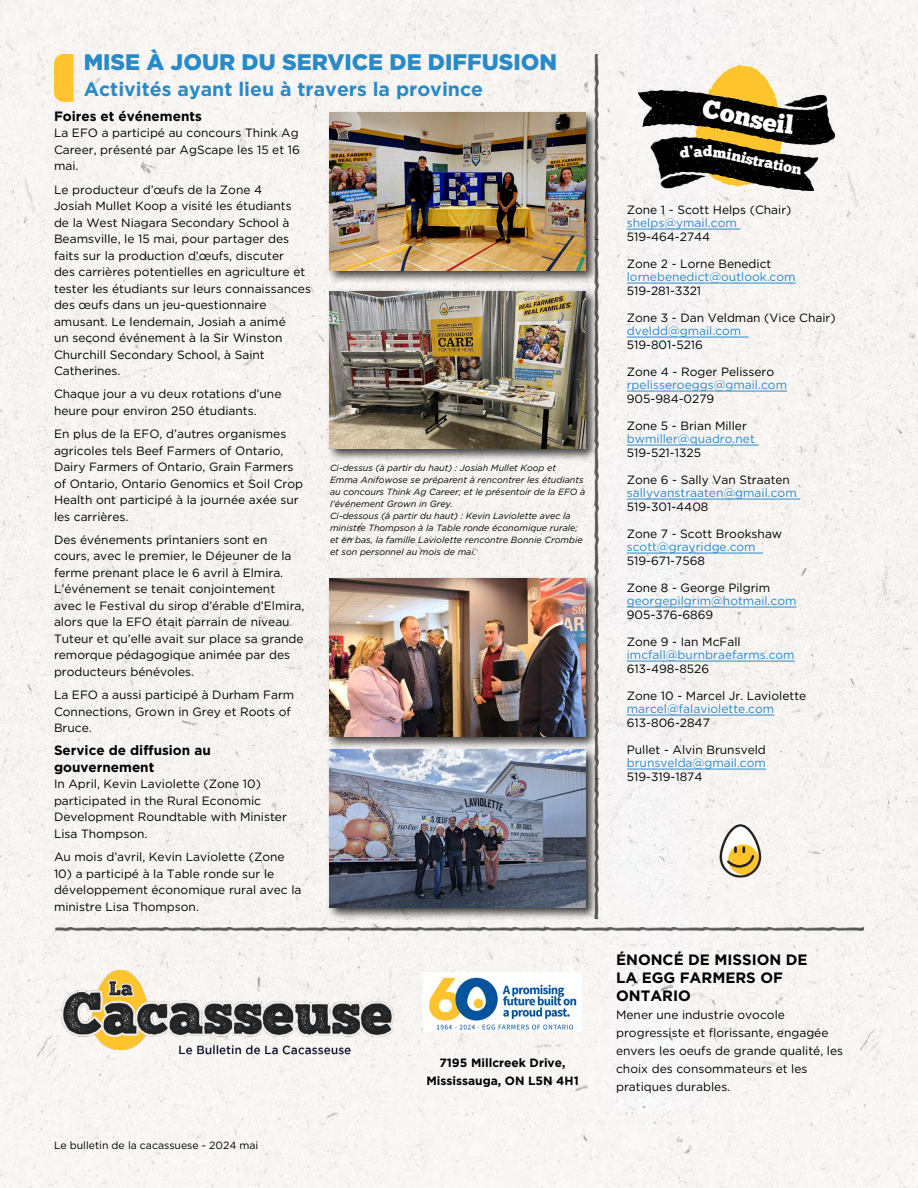
<style>
.page{position:relative;width:918px;height:1188px;background:#f7f4f2}
.page>*{position:absolute;margin:0;border:0;box-sizing:border-box;transform-origin:0 0}
.t1{font:900 22.5px "Gotham";color:#298ac8}
.t2{font:700 19.5px "Gotham";color:#298ac8}
.t3{font:700 15px/18px "Gotham";color:#000}
.t4{font:15px "Chunk Five";color:#fff}
.t5{font:700 13.5px/16.5px "Gotham";color:#000}
.t6{font:12px/16.5px "Gotham";color:#000}
.t7{font:12px "Gotham";color:#298ac8}
.t8{font:700 12px/18px "Gotham";color:#000;text-align:center}
.t9{font:10.5px "Gotham";color:#000}
.t10{font:italic 9px/12px "Gotham";color:#000}
</style>
<div class="page">
<svg style="left:54px;top:54px;width:20px;height:48px"></svg>
<img style="left:55px;top:927px;width:809px;height:6px">
<img style="left:593px;top:54px;width:5px;height:521px">
<hr style="left:627px;top:229px;width:113px;height:1px;background:#298ac8">
<hr style="left:627px;top:283px;width:169px;height:1px;background:#298ac8">
<hr style="left:627px;top:337px;width:122px;height:1px;background:#298ac8">
<hr style="left:627px;top:391px;width:160px;height:1px;background:#298ac8">
<hr style="left:627px;top:445px;width:131px;height:1px;background:#298ac8">
<hr style="left:627px;top:499px;width:173px;height:1px;background:#298ac8">
<hr style="left:627px;top:553px;width:136px;height:1px;background:#298ac8">
<hr style="left:627px;top:607px;width:170px;height:1px;background:#298ac8">
<hr style="left:627px;top:661px;width:168px;height:1px;background:#298ac8">
<hr style="left:627px;top:715px;width:147px;height:1px;background:#298ac8">
<hr style="left:627px;top:769px;width:139px;height:1px;background:#298ac8">
<div style="left:326px;top:109px;width:272px;height:174px;background:#000;opacity:.75"></div>
<img style="left:329px;top:112px;width:257px;height:158px">
<div style="left:326px;top:288px;width:272px;height:174px;background:#000;opacity:.75"></div>
<img style="left:329px;top:291px;width:257px;height:158px">
<div style="left:326px;top:575px;width:272px;height:174px;background:#000;opacity:.75"></div>
<img style="left:329px;top:578px;width:257px;height:158px">
<div style="left:326px;top:746px;width:273px;height:174px;background:#000;opacity:.75"></div>
<img style="left:329px;top:749px;width:257px;height:158px">
<img style="left:708px;top:812px;width:67px;height:76px">
<img style="left:423px;top:972px;width:159px;height:60px">
<img style="left:54px;top:950px;width:344px;height:125px">
<img style="left:638px;top:65px;width:197px;height:126px">
<svg style="left:702px;top:99px;width:92px;height:35px;background:#272110"></svg>
<svg style="left:679px;top:145px;width:75px;height:20px"></svg>
<svg style="left:792px;top:165px;width:10px;height:9px"></svg>
<h1 class="t1" style="left:84px;top:49px;width:475px">MISE À JOUR DU SERVICE DE DIFFUSION</h1>
<h2 class="t2" style="left:84px;top:78px;width:401px">Activités ayant lieu à travers la province</h2>
<p class="t5" style="left:54px;top:107px;width:149px">Foires et événements</p>
<p class="t6" style="left:54px;top:125px;width:247px;text-align:justify">La EFO a participé au concours Think Ag Career, présenté par AgScape les 15 et 16 mai.</p>
<p class="t6" style="left:54px;top:181px;width:259px">Le producteur d’œufs de la Zone 4<br>Josiah Mullet Koop a visité les étudiants<br>de la West Niagara Secondary School à Beamsville, le 15 mai, pour partager des faits sur la production d’œufs, discuter<br>des carrières potentielles en agriculture et tester les étudiants sur leurs connaissances des œufs dans un jeu-questionnaire amusant. Le lendemain, Josiah a animé<br>un second événement à la Sir Winston Churchill Secondary School, à Saint Catherines.</p>
<p class="t6" style="left:54px;top:386px;width:229px">Chaque jour a vu deux rotations d’une heure pour environ 250 étudiants.</p>
<p class="t6" style="left:54px;top:425px;width:251px">En plus de la EFO, d’autres organismes agricoles tels Beef Farmers of Ontario, Dairy Farmers of Ontario, Grain Farmers of Ontario, Ontario Genomics et Soil Crop Health ont participé à la journée axée sur les carrières.</p>
<p class="t6" style="left:54px;top:531px;width:252px">Des événements printaniers sont en cours, avec le premier, le Déjeuner de la ferme prenant place le 6 avril à Elmira.<br>L’événement se tenait conjointement avec le Festival du sirop d’érable d’Elmira, alors que la EFO était parrain de niveau Tuteur et qu’elle avait sur place sa grande remorque pédagogique animée par des producteurs bénévoles.</p>
<p class="t6" style="left:54px;top:686px;width:242px">La EFO a aussi participé à Durham Farm<br>Connections, Grown in Grey et Roots of<br>Bruce.</p>
<p class="t5" style="left:54px;top:742px;width:158px">Service de diffusion au gouvernement</p>
<p class="t6" style="left:54px;top:776px;width:234px">In April, Kevin Laviolette (Zone 10) participated in the Rural Economic<br>Development Roundtable with Minister<br>Lisa Thompson.</p>
<p class="t6" style="left:54px;top:848px;width:232px">Au mois d’avril, Kevin Laviolette (Zone</p>
<p class="t6" style="left:54px;top:865px;width:249px">10) a participé à la Table ronde sur le développement économique rural avec la ministre Lisa Thompson.</p>
<p class="t10" style="left:330px;top:462px;width:257px">Ci-dessus (à partir du haut) : Josiah Mullet Koop et Emma Anifowose se préparent à rencontrer les étudiants au concours Think Ag Career; et le présentoir de la EFO à l’événement Grown in Grey.<br>Ci-dessous (à partir du haut) : Kevin Laviolette avec la ministre Thompson à la Table ronde économique rurale; et en bas, la famille Laviolette rencontre Bonnie Crombie et son personnel au mois de mai.</p>
<p class="t9" style="left:54px;top:1139px;width:206px">Le bulletin de la cacassuese - 2024 mai</p>
<p class="t8" style="left:426px;top:1053px;width:154px">7195 Millcreek Drive,<br>Mississauga, ON L5N 4H1</p>
<p class="t4" style="left:755px;top:151px;width:41px;rotate:11deg">tratio</p>
<p class="t6" style="left:627px;top:201px;width:166px">Zone 1 - Scott Helps (Chair)</p>
<p class="t7" style="left:627px;top:216px;width:112px">shelps@ymail.com</p>
<p class="t6" style="left:627px;top:228px;width:85px">519-464-2744</p>
<p class="t6" style="left:627px;top:255px;width:146px">Zone 2 - Lorne Benedict</p>
<p class="t7" style="left:627px;top:270px;width:170px">lornebenedict@outlook.com</p>
<p class="t6" style="left:627px;top:282px;width:76px">519-281-3321</p>
<p class="t6" style="left:627px;top:309px;width:210px">Zone 3 - Dan Veldman (Vice Chair)</p>
<p class="t7" style="left:627px;top:324px;width:116px">dveldd@gmail.com</p>
<p class="t6" style="left:627px;top:336px;width:78px">519-801-5216</p>
<p class="t6" style="left:627px;top:363px;width:149px">Zone 4 - Roger Pelissero</p>
<p class="t7" style="left:627px;top:378px;width:162px">rpelisseroeggs@gmail.com</p>
<p class="t6" style="left:627px;top:390px;width:89px">905-984-0279</p>
<p class="t6" style="left:627px;top:417px;width:122px">Zone 5 - Brian Miller</p>
<p class="t7" style="left:627px;top:432px;width:130px">bwmiller@quadro.net</p>
<p class="t6" style="left:627px;top:444px;width:76px">519-521-1325</p>
<p class="t6" style="left:627px;top:471px;width:165px">Zone 6 - Sally Van Straaten</p>
<p class="t7" style="left:627px;top:486px;width:171px">sallyvanstraaten@gmail.com</p>
<p class="t6" style="left:627px;top:498px;width:83px">519-301-4408</p>
<p class="t6" style="left:627px;top:525px;width:157px">Zone 7 - Scott Brookshaw</p>
<p class="t7" style="left:627px;top:540px;width:130px">scott@grayridge.com</p>
<p class="t6" style="left:627px;top:552px;width:80px">519-671-7568</p>
<p class="t6" style="left:627px;top:579px;width:145px">Zone 8 - George Pilgrim</p>
<p class="t7" style="left:627px;top:594px;width:171px">georgepilgrim@hotmail.com</p>
<p class="t6" style="left:627px;top:606px;width:88px">905-376-6869</p>
<p class="t6" style="left:627px;top:633px;width:115px">Zone 9 - Ian McFall</p>
<p class="t7" style="left:627px;top:648px;width:169px">imcfall@burnbraefarms.com</p>
<p class="t6" style="left:627px;top:660px;width:84px">613-498-8526</p>
<p class="t6" style="left:627px;top:687px;width:181px">Zone 10 - Marcel Jr. Laviolette</p>
<p class="t7" style="left:627px;top:702px;width:149px">marcel@falaviolette.com</p>
<p class="t6" style="left:627px;top:714px;width:85px">613-806-2847</p>
<p class="t6" style="left:627px;top:741px;width:141px">Pullet - Alvin Brunsveld</p>
<p class="t7" style="left:627px;top:756px;width:141px">brunsvelda@gmail.com</p>
<p class="t6" style="left:627px;top:768px;width:77px">519-319-1874</p>
<p class="t3" style="left:616px;top:951px;width:193px">ÉNONCÉ DE MISSION DE<br>LA EGG FARMERS OF<br>ONTARIO</p>
<p class="t6" style="left:616px;top:1006px;width:229px;line-height:18px">Mener une industrie ovocole progressiste et florissante, engagée envers les oeufs de grande qualité, les choix des consommateurs et les pratiques durables.</p>
</div>
